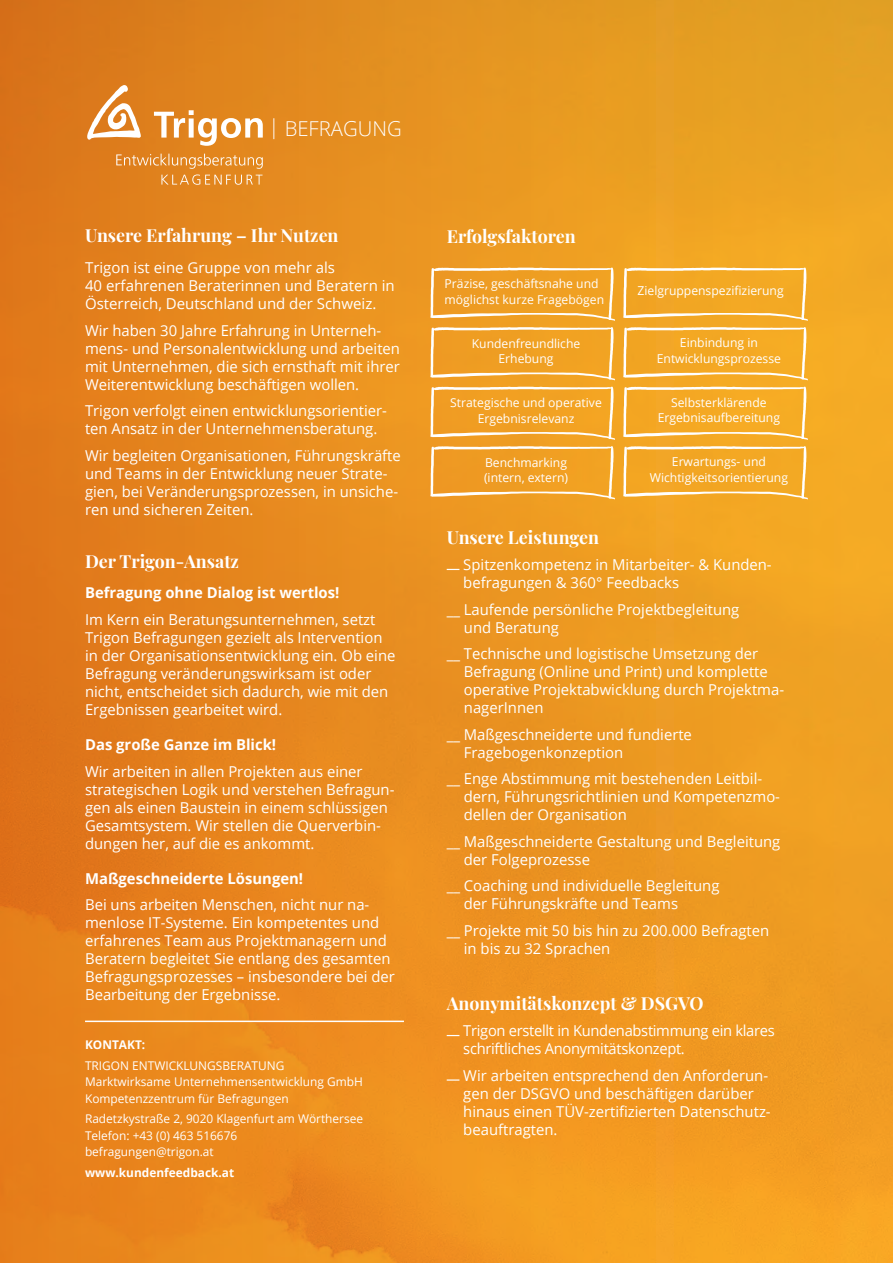
<style>
.page{position:relative;width:893px;height:1263px;background:#fff}
.page>*{position:absolute;margin:0;border:0;box-sizing:border-box;transform-origin:0 0}
.t1{font:300 20.55px "Open Sans";color:#fff}
.t2{font:700 18px "Playfair Display";color:#fff}
.t3{font:15px/18px "Open Sans";color:#fff}
.t4{font:700 15px "Open Sans";color:#fff}
.t5{font:15px/18px "Open Sans";letter-spacing:-.02em;color:#fff}
.t6{font:12.3px/15.3px "Open Sans";color:#fff;text-align:center}
.t7{font:12px/16.5px "Open Sans";color:#fff}
.t8{font:700 12px "Open Sans";color:#fff}
</style>
<div class="page">
<div style="left:0;top:0;width:893px;height:1263px;background:linear-gradient(to right,#e27a1b,#f3a825)"></div>
<svg style="left:154px;top:110px;width:109px;height:36px"></svg>
<svg style="left:87px;top:85px;width:54px;height:55px"></svg>
<svg style="left:116px;top:154px;width:147px;height:31px;background:#e4933a"></svg>
<hr style="left:85px;top:1020px;width:319px;height:2px;background:#fff">
<svg style="left:447px;top:569px;width:12px;height:1px"></svg>
<svg style="left:447px;top:1035px;width:12px;height:1px"></svg>
<svg style="left:447px;top:1079px;width:12px;height:2px"></svg>
<svg style="left:430px;top:268px;width:186px;height:53px;background:#f0a83a"></svg>
<svg style="left:623px;top:268px;width:185px;height:53px;background:#f3b03b"></svg>
<svg style="left:430px;top:327px;width:186px;height:53px;background:#f1a93a"></svg>
<svg style="left:623px;top:327px;width:185px;height:53px;background:#f4b13b"></svg>
<svg style="left:430px;top:387px;width:186px;height:53px;background:#f2aa3a"></svg>
<svg style="left:623px;top:387px;width:185px;height:53px;background:#f6b23b"></svg>
<svg style="left:430px;top:446px;width:186px;height:53px;background:#f1a73a"></svg>
<svg style="left:623px;top:446px;width:185px;height:53px;background:#f4b03b"></svg>
<h1 class="t1" style="left:268px;top:114px;width:135px">| BEFRAGUNG</h1>
<p class="t2" style="left:85px;top:221px;width:255px">Unsere Erfahrung – Ihr Nutzen</p>
<p class="t3" style="left:85px;top:258px;width:311px">Trigon ist eine Gruppe von mehr als<br>40 erfahrenen Beraterinnen und Beratern in<br>Österreich, Deutschland und der Schweiz.</p>
<p class="t3" style="left:85px;top:321px;width:316px">Wir haben 30 Jahre Erfahrung in Unterneh&shy;mens- und Personalentwicklung und arbeiten mit Unternehmen, die sich ernsthaft mit ihrer Weiterentwicklung beschäftigen wollen.</p>
<p class="t3" style="left:85px;top:401px;width:303px">Trigon verfolgt einen entwicklungsorientier&shy;ten Ansatz in der Unternehmensberatung.</p>
<p class="t3" style="left:85px;top:446px;width:317px">Wir begleiten Organisationen, Führungskräfte und Teams in der Entwicklung neuer Strate&shy;gien, bei Veränderungsprozessen, in unsiche&shy;ren und sicheren Zeiten.</p>
<p class="t2" style="left:85px;top:547px;width:156px">Der Trigon-Ansatz</p>
<p class="t4" style="left:85px;top:582px;width:256px">Befragung ohne Dialog ist wertlos!</p>
<p class="t3" style="left:85px;top:610px;width:312px">Im Kern ein Beratungsunternehmen, setzt Trigon Befragungen gezielt als Intervention in der Organisationsentwicklung ein. Ob eine Befragung veränderungswirksam ist oder nicht, entscheidet sich dadurch, wie mit den Ergebnissen gearbeitet wird.</p>
<p class="t4" style="left:85px;top:734px;width:193px">Das große Ganze im Blick!</p>
<p class="t3" style="left:85px;top:762px;width:311px">Wir arbeiten in allen Projekten aus einer strategischen Logik und verstehen Befragun&shy;gen als einen Baustein in einem schlüssigen Gesamtsystem. Wir stellen die Querverbin&shy;dungen her, auf die es ankommt.</p>
<p class="t4" style="left:85px;top:867px;width:220px">Maßgeschneiderte Lösungen!</p>
<p class="t3" style="left:85px;top:895px;width:311px">Bei uns arbeiten Menschen, nicht nur na&shy;menlose IT-Systeme. Ein kompetentes und erfahrenes Team aus Projektmanagern und Beratern begleitet Sie entlang des gesamten Befragungsprozesses – insbesondere bei der Bearbeitung der Ergebnisse.</p>
<p class="t8" style="left:85px;top:1036px;width:62px">KONTAKT:</p>
<p class="t7" style="left:85px;top:1057px;width:279px">TRIGON ENTWICKLUNGSBERATUNG<br>Marktwirksame Unternehmensentwicklung GmbH<br>Kompetenzzentrum für Befragungen</p>
<p class="t7" style="left:85px;top:1110px;width:279px">Radetzkystraße 2, 9020 Klagenfurt am Wörthersee<br>Telefon: +43 (0) 463 516676 befragungen@trigon.at</p>
<p class="t8" style="left:85px;top:1164px;width:151px">www.kundenfeedback.at</p>
<p class="t2" style="left:447px;top:222px;width:130px">Erfolgsfaktoren</p>
<p class="t6" style="left:445px;top:276px;width:161px;text-align:left">Präzise, geschäftsnahe und möglichst kurze Fragebögen</p>
<p class="t6" style="left:637px;top:283px;width:148px">Zielgruppenspezifizierung</p>
<p class="t6" style="left:472px;top:335px;width:110px">Kundenfreundliche<br>Erhebung</p>
<p class="t6" style="left:657px;top:335px;width:126px">Einbindung in<br>Entwicklungsprozesse</p>
<p class="t6" style="left:450px;top:395px;width:153px">Strategische und operative<br>Ergebnisrelevanz</p>
<p class="t6" style="left:658px;top:394px;width:124px">Selbsterklärende<br>Ergebnisaufbereitung</p>
<p class="t6" style="left:484px;top:454px;width:86px;text-align:left">Benchmarking (intern, extern)</p>
<p class="t6" style="left:650px;top:454px;width:140px">Erwartungs- und<br>Wichtigkeitsorientierung</p>
<p class="t2" style="left:447px;top:523px;width:154px">Unsere Leistungen</p>
<p class="t3" style="left:463px;top:555px;width:310px">Spitzenkompetenz in Mitarbeiter- &amp; Kunden&shy;befragungen &amp; 360° Feedbacks</p>
<p class="t3" style="left:464px;top:600px;width:277px;text-indent:-17px">__ Laufende persönliche Projektbegleitung und Beratung</p>
<p class="t3" style="left:464px;top:644px;width:322px;text-indent:-17px">__ Technische und logistische Umsetzung der Befragung (Online und Print) und komplette operative Projektabwicklung durch Projektma&shy;nagerInnen</p>
<p class="t3" style="left:464px;top:725px;width:230px;text-indent:-17px">__ Maßgeschneiderte und fundierte<br>Fragebogenkonzeption</p>
<p class="t3" style="left:464px;top:769px;width:318px;text-indent:-17px">__ Enge Abstimmung mit bestehenden Leitbil&shy;dern, Führungsrichtlinien und Kompetenzmo&shy;dellen der Organisation</p>
<p class="t3" style="left:464px;top:832px;width:318px;text-indent:-17px">__ Maßgeschneiderte Gestaltung und Begleitung der Folgeprozesse</p>
<p class="t3" style="left:464px;top:876px;width:257px;text-indent:-17px">__ Coaching und individuelle Begleitung der Führungskräfte und Teams</p>
<p class="t3" style="left:464px;top:921px;width:307px;text-indent:-17px">__ Projekte mit 50 bis hin zu 200.000 Befragten in bis zu 32 Sprachen</p>
<p class="t2" style="left:447px;top:989px;width:259px">Anonymitätskonzept &amp; DSGVO</p>
<p class="t5" style="left:463px;top:1021px;width:313px">Trigon erstellt in Kundenabstimmung ein klares schriftliches Anonymitätskonzept.</p>
<p class="t3" style="left:463px;top:1066px;width:309px">Wir arbeiten entsprechend den Anforderun&shy;gen der DSGVO und beschäftigen darüber hinaus einen TÜV-zertifizierten Datenschutz&shy;beauftragten.</p>
</div>
